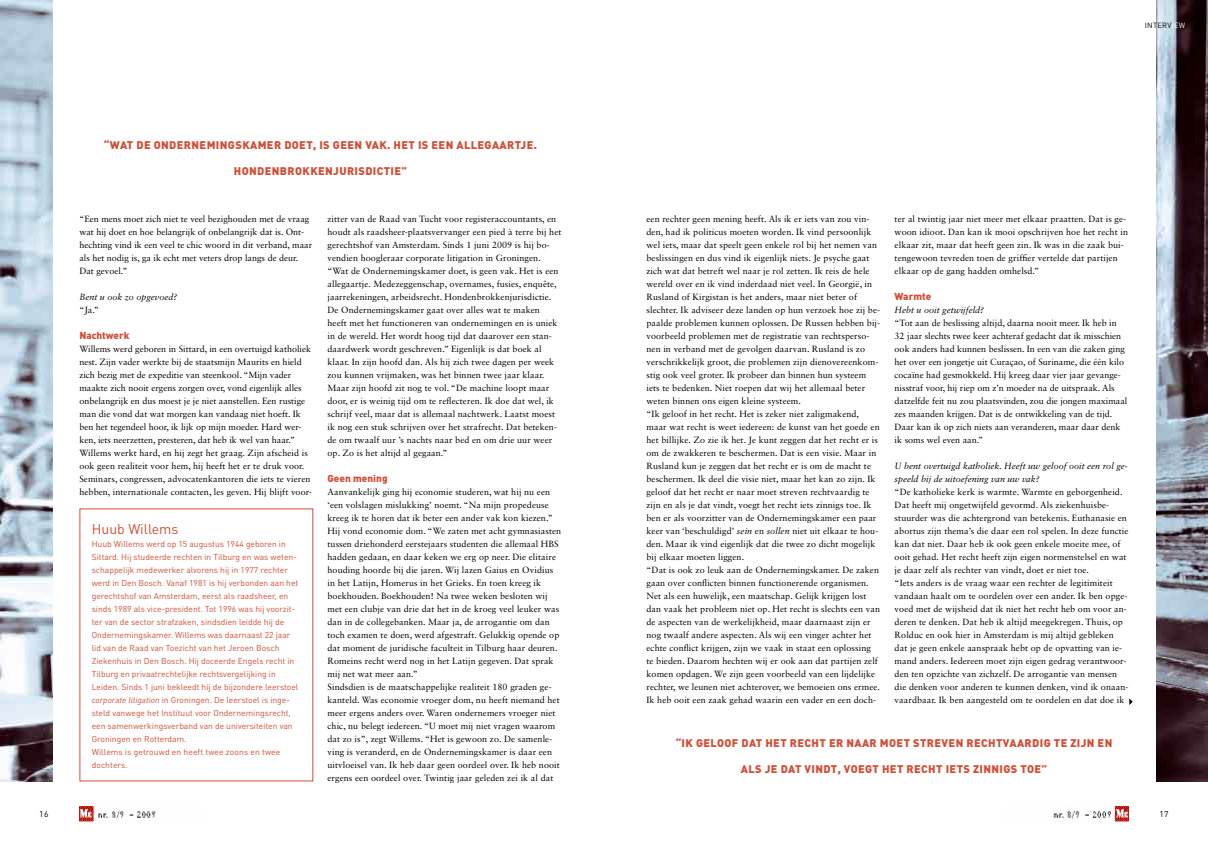
<style>
.page{position:relative;width:1208px;height:859px;background:#fff}
.page>*{position:absolute;margin:0;border:0;box-sizing:border-box;transform-origin:0 0}
.t1{font:14px "DINOT";color:#d14e37}
.t2{font:900 11px "DINOT";letter-spacing:.035em;color:#d14e37}
.t3{font:900 10px "DINOT";color:#d14e37}
.t4{font:9px/13px "Sabon LT Std";letter-spacing:.01em;color:#000}
.t5{font:italic 9px/13px "Sabon LT Std";color:#000}
.t6{font:8.5px/13px "DINOT";color:#d14e37}
.t7{font:8.5px "DINOT";color:#000}
.t8{font:7.5px "DINOT";letter-spacing:.035em;color:#000}
.s1{font-style:italic}
.s2{color:#fff}
</style>
<div class="page">
<img style="left:79px;top:807px;width:77px;height:14px">
<img style="left:1053px;top:807px;width:75px;height:14px">
<img style="left:1157px;top:0;width:51px;height:781px">
<img style="left:0;top:0;width:52px;height:782px">
<svg style="left:1129px;top:698px;width:3px;height:7px"></svg>
<p class="t2" style="left:104px;top:137px;width:434px">“WAT DE ONDERNEMI NGSKAM ER DOET, IS GEEN VAK. HET IS EEN ALLEGAARTJE.</p>
<p class="t2" style="left:234px;top:163px;width:175px">-HONDENBROKKENJURISDICTIE”</p>
<p class="t4" style="left:79px;top:213px;width:234px">“Een mens moet zich niet te veel bezighouden met de vraag wat hij doet en hoe belangrijk of onbelangrijk dat is. Ont&shy;hechting vind ik een veel te chic woord in dit verband, maar als het nodig is, ga ik echt met veters drop langs de deur.<br>Dat gevoel.”</p>
<p class="t5" style="left:79px;top:291px;width:99px">Bent u ook zo opgevoed?</p>
<p class="t4" style="left:79px;top:304px;width:21px">“Ja.”</p>
<p class="t3" style="left:79px;top:329px;width:52px">NACHTWERK</p>
<p class="t4" style="left:79px;top:343px;width:234px">Willems werd geboren in Sittard, in een overtuigd katholiek nest. Zijn vader werkte bij de staatsmijn Maurits en hield zich bezig met de expeditie van steenkool. “Mijn vader maakte zich nooit ergens zorgen over, vond eigenlijk alles onbelangrijk en dus moest je je niet aanstellen. Een rustige man die vond dat wat morgen kan vandaag niet hoeft. Ik ben het tegendeel hoor, ik lijk op mijn moeder. Hard wer&shy;ken, iets neerzetten, presteren, dat heb ik wel van haar.” Willems werkt hard, en hij zegt het graag. Zijn afscheid is ook geen realiteit voor hem, hij heeft het er te druk voor.<br>Seminars, congressen, advocatenkantoren die iets te vieren hebben, internationale contacten, les geven. Hij blijft voor-</p>
<h1 class="t1" style="left:92px;top:520px;width:88px">Huub Willems</h1>
<p class="t6" style="left:92px;top:537px;width:208px">Huub Willems werd op 15 augustus 1944 geboren in Sittard. Hij studeerde rechten in Tilburg en was weten&shy;schappelijk medewerker alvorens hij in 1977 rechter werd in Den Bosch. Vanaf 1981 is hij verbonden aan het gerechtshof van Amsterdam, eerst als raadsheer, en sinds 1989 als vice-president. Tot 1996 was hij voorzit&shy;ter van de sector strafzaken, sindsdien leidde hij de Ondernemingskamer. Willems was daarnaast 22 jaar lid van de Raad van Toezicht van het Jeroen Bosch Ziekenhuis in Den Bosch. Hij doceerde Engels recht in Tilburg en privaatrechtelijke rechtsvergelijking in Leiden. Sinds 1 juni bekleedt hij de bijzondere leerstoel <span class="s1">corporate litigation</span> in Groningen. De leerstoel is inge&shy;steld vanwege het Instituut voor Ondernemingsrecht, een samenwerkingsverband van de universiteiten van Groningen en Rotterdam.<br>Willems is getrouwd en heeft twee zoons en twee dochters.</p>
<p class="t4" style="left:327px;top:213px;width:235px">zitter van de Raad van Tucht voor registeraccountants, en houdt als raadsheer-plaatsvervanger een pied à terre bij het gerechtshof van Amsterdam. Sinds 1 juni 2009 is hij bo&shy;vendien hoogleraar corporate litigation in Groningen. “Wat de Ondernemingskamer doet, is geen vak. Het is een allegaartje. Medezeggenschap, overnames, fusies, enquête, jaarrekeningen, arbeidsrecht. Hondenbrokkenjurisdictie.<br>De Ondernemingskamer gaat over alles wat te maken heeft met het functioneren van ondernemingen en is uniek in de wereld. Het wordt hoog tijd dat daarover een stan&shy;daardwerk wordt geschreven.” Eigenlijk is dat boek al klaar. In zijn hoofd dan. Als hij zich twee dagen per week zou kunnen vrijmaken, was het binnen twee jaar klaar.<br>Maar zijn hoofd zit nog te vol. “De machine loopt maar door, er is weinig tijd om te reflecteren. Ik doe dat wel, ik schrijf veel, maar dat is allemaal nachtwerk. Laatst moest ik nog een stuk schrijven over het strafrecht. Dat beteken&shy;de om twaalf uur ’s nachts naar bed en om drie uur weer op. Zo is het altijd al gegaan.”</p>
<p class="t3" style="left:327px;top:472px;width:62px">GEEN MENING</p>
<p class="t4" style="left:327px;top:486px;width:235px">Aanvankelijk ging hij economie studeren, wat hij nu een ‘een volslagen mislukking’ noemt. “Na mijn propedeuse kreeg ik te horen dat ik beter een ander vak kon kiezen.” Hij vond economie dom. “We zaten met acht gymnasiasten tussen driehonderd eerstejaars studenten die allemaal HBS hadden gedaan, en daar keken we erg op neer. Die elitaire houding hoorde bij die jaren. Wij lazen Gaius en Ovidius in het Latijn, Homerus in het Grieks. En toen kreeg ik boekhouden. Boekhouden! Na twee weken besloten wij met een clubje van drie dat het in de kroeg veel leuker was dan in de collegebanken. Maar ja, de arrogantie om dan toch examen te doen, werd afgestraft. Gelukkig opende op dat moment de juridische faculteit in Tilburg haar deuren.<br>Romeins recht werd nog in het Latijn gegeven. Dat sprak mij net wat meer aan.”<br>Sindsdien is de maatschappelijke realiteit 180 graden ge&shy;kanteld. Was economie vroeger dom, nu heeft niemand het meer ergens anders over. Waren ondernemers vroeger niet chic, nu belegt iedereen. “U moet mij niet vragen waarom dat zo is”, zegt Willems. “Het is gewoon zo. De samenle&shy;ving is veranderd, en de Ondernemingskamer is daar een uitvloeisel van. Ik heb daar geen oordeel over. Ik heb nooit ergens een oordeel over. Twintig jaar geleden zei ik al dat</p>
<p class="t8" style="left:1144px;top:21px;width:41px">interv<span class="s2">i ew</span></p>
<p class="t4" style="left:646px;top:213px;width:235px">een rechter geen mening heeft. Als ik er iets van zou vin&shy;den, had ik politicus moeten worden. Ik vind persoonlijk wel iets, maar dat speelt geen enkele rol bij het nemen van beslissingen en dus vind ik eigenlijk niets. Je psyche gaat zich wat dat betreft wel naar je rol zetten. Ik reis de hele wereld over en ik vind inderdaad niet veel. In Georgië, in Rusland of Kirgistan is het anders, maar niet beter of slechter. Ik adviseer deze landen op hun verzoek hoe zij be&shy;paalde problemen kunnen oplossen. De Russen hebben bij&shy;voorbeeld problemen met de registratie van rechtsperso&shy;nen in verband met de gevolgen daarvan. Rusland is zo verschrikkelijk groot, die problemen zijn dienovereenkom&shy;stig ook veel groter. Ik probeer dan binnen hun systeem iets te bedenken. Niet roepen dat wij het allemaal beter weten binnen ons eigen kleine systeem.<br>“Ik geloof in het recht. Het is zeker niet zaligmakend, maar wat recht is weet iedereen: de kunst van het goede en het billijke. Zo zie ik het. Je kunt zeggen dat het recht er is om de zwakkeren te beschermen. Dat is een visie. Maar in Rusland kun je zeggen dat het recht er is om de macht te beschermen. Ik deel die visie niet, maar het kan zo zijn. Ik geloof dat het recht er naar moet streven rechtvaardig te zijn en als je dat vindt, voegt het recht iets zinnigs toe. Ik ben er als voorzitter van de Ondernemingskamer een paar keer van ‘beschuldigd’ <span class="s1">sein</span> en <span class="s1">sollen</span> niet uit elkaar te hou&shy;den. Maar ik vind eigenlijk dat die twee zo dicht mogelijk bij elkaar moeten liggen.<br>“Dat is ook zo leuk aan de Ondernemingskamer. De zaken gaan over conflicten binnen functionerende organismen.<br>Net als een huwelijk, een maatschap. Gelijk krijgen lost dan vaak het probleem niet op. Het recht is slechts een van de aspecten van de werkelijkheid, maar daarnaast zijn er nog twaalf andere aspecten. Als wij een vinger achter het echte conflict krijgen, zijn we vaak in staat een oplossing te bieden. Daarom hechten wij er ook aan dat partijen zelf komen opdagen. We zijn geen voorbeeld van een lijdelijke rechter, we leunen niet achterover, we bemoeien ons ermee.<br>Ik heb ooit een zaak gehad waarin een vader en een doch-</p>
<p class="t4" style="left:894px;top:213px;width:235px">ter al twintig jaar niet meer met elkaar praatten. Dat is ge&shy;woon idioot. Dan kan ik mooi opschrijven hoe het recht in elkaar zit, maar dat heeft geen zin. Ik was in die zaak bui&shy;tengewoon tevreden toen de griffier vertelde dat partijen elkaar op de gang hadden omhelsd.”</p>
<p class="t3" style="left:894px;top:290px;width:38px">WARMTE</p>
<p class="t5" style="left:894px;top:304px;width:91px">Hebt u ooit getwijfeld?</p>
<p class="t4" style="left:894px;top:317px;width:234px">“Tot aan de beslissing altijd, daarna nooit meer. Ik heb in 32 jaar slechts twee keer achteraf gedacht dat ik misschien ook anders had kunnen beslissen. In een van die zaken ging het over een jongetje uit Curaçao, of Suriname, die één kilo cocaïne had gesmokkeld. Hij kreeg daar vier jaar gevange&shy;nisstraf voor, hij riep om z’n moeder na de uitspraak. Als datzelfde feit nu zou plaatsvinden, zou die jongen maximaal zes maanden krijgen. Dat is de ontwikkeling van de tijd.<br>Daar kan ik op zich niets aan veranderen, maar daar denk ik soms wel even aan.”</p>
<p class="t5" style="left:894px;top:460px;width:235px">U bent overtuigd katholiek. Heeft uw geloof ooit een rol ge&shy;speeld bij de uitoefening van uw vak?</p>
<p class="t4" style="left:894px;top:486px;width:235px">“De katholieke kerk is warmte. Warmte en geborgenheid.<br>Dat heeft mij ongetwijfeld gevormd. Als ziekenhuisbe&shy;stuurder was die achtergrond van betekenis. Euthanasie en abortus zijn thema’s die daar een rol spelen. In deze functie kan dat niet. Daar heb ik ook geen enkele moeite mee, of ooit gehad. Het recht heeft zijn eigen normenstelsel en wat je daar zelf als rechter van vindt, doet er niet toe.<br>“Iets anders is de vraag waar een rechter de legitimiteit vandaan haalt om te oordelen over een ander. Ik ben opge&shy;voed met de wijsheid dat ik niet het recht heb om voor an&shy;deren te denken. Dat heb ik altijd meegekregen. Thuis, op Rolduc en ook hier in Amsterdam is mij altijd gebleken dat je geen enkele aanspraak hebt op de opvatting van ie&shy;mand anders. Iedereen moet zijn eigen gedrag verantwoor&shy;den ten opzichte van zichzelf. De arrogantie van mensen die denken voor anderen te kunnen denken, vind ik onaan&shy;vaardbaar. Ik ben aangesteld om te oordelen en dat doe ik</p>
<p class="t2" style="left:675px;top:735px;width:438px">“IK GELOOF DAT HET RECHT ER NAAR MOET STREVEN RECHTVAARDIG TE ZIJN EN</p>
<p class="t2" style="left:741px;top:761px;width:308px">ALS JE DAT VINDT, VOEGT HET RECHT IETS ZINNIGS TOE”</p>
<p class="t7" style="left:39px;top:808px;width:11px">16</p>
<p class="t7" style="left:1159px;top:808px;width:11px">17</p>
</div>
